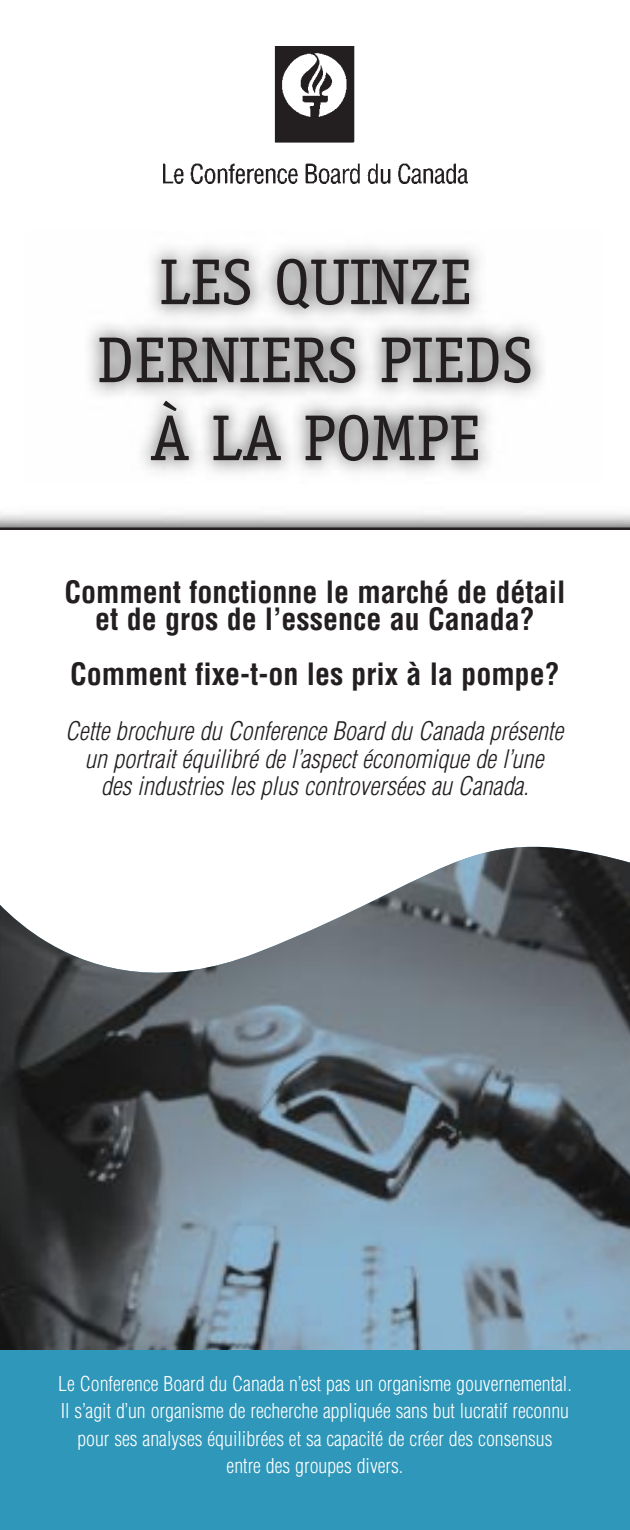
<style>
.page{position:relative;width:630px;height:1530px;background:#fff}
.page>*{position:absolute;margin:0;border:0;box-sizing:border-box;transform-origin:0 0}
.t1{font:65px/78px "Officina Serif";color:#231f20;text-align:center}
.t2{font:700 condensed 30px/27.5px "Helvetica";color:#231f20;text-align:center}
.t3{font:italic 300 condensed 25px/27.5px "Helvetica";color:#231f20;text-align:center}
.t4{font:300 condensed 20px/27.5px "Helvetica";color:#fff;text-align:center}
</style>
<div class="page">
<img style="left:163px;top:46px;width:304px;height:138px">
<img style="left:0;top:513px;width:630px;height:15px">
<img style="left:0;top:847px;width:630px;height:503px">
<div style="left:0;top:1350px;width:630px;height:180px;background:#2f97b9"></div>
<h1 class="t1" style="left:97px;top:248px;width:438px">LES QUINZE<br>DERNIERS PIEDS<br>À LA POMPE</h1>
<h2 class="t2" style="left:64px;top:580px;width:503px">Comment fonctionne le marché de détail et de gros de l’essence au Canada?</h2>
<h2 class="t2" style="left:70px;top:663px;width:491px">Comment fixe-t-on les prix à la pompe?</h2>
<p class="t3" style="left:65px;top:719px;width:505px">Cette brochure du Conference Board du Canada présente un portraitéquilibré de l’aspectéconomique de l’une des industries les plus controversées au Canada.</p>
<p class="t4" style="left:58px;top:1371px;width:515px">Le Conference Board du Canada n’est pas un organisme gouvernemental.<br>Il s’agit d’un organisme de recherche appliquée sans but lucratif reconnu pour ses analyses équilibrées et sa capacité de créer des consensus entre des groupes divers.</p>
</div>
